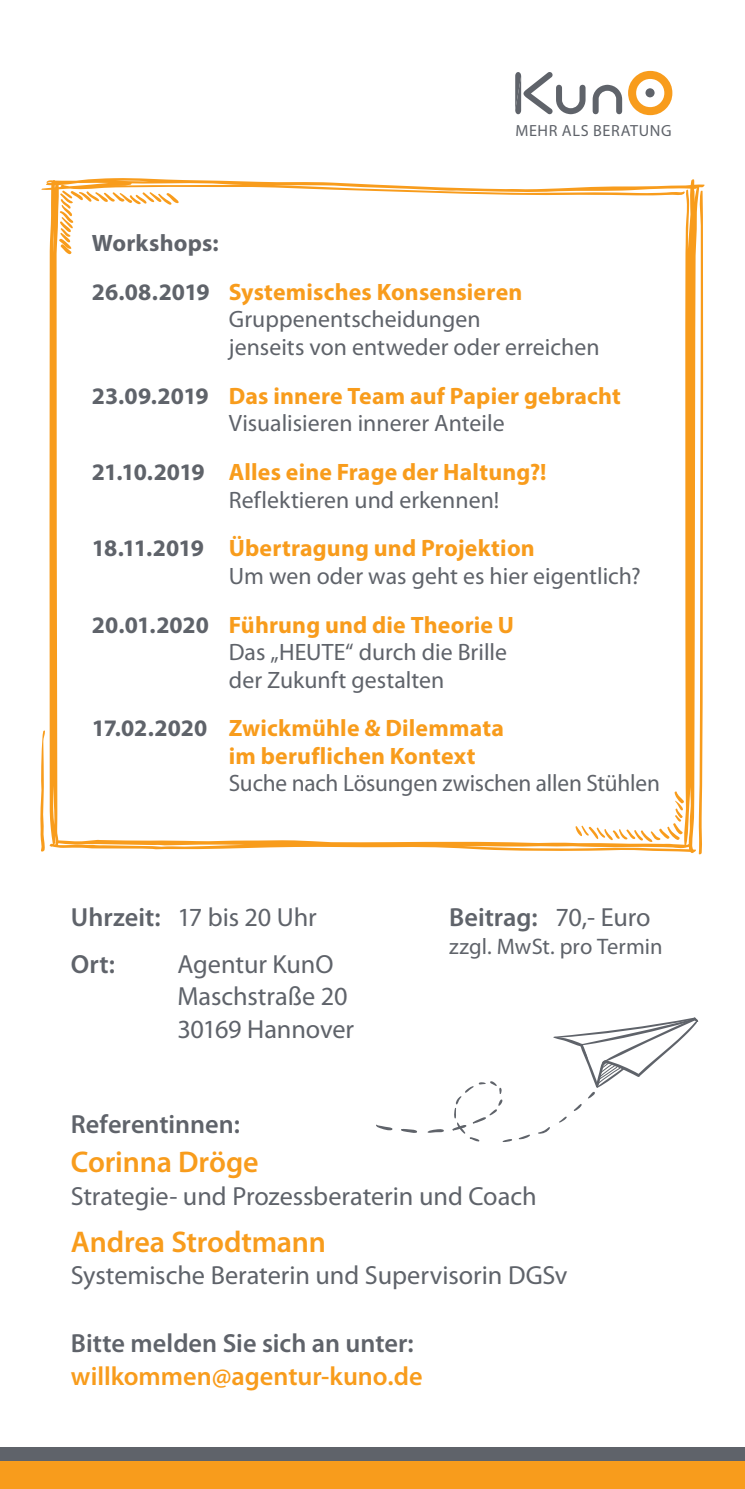
<style>
.page{position:relative;width:745px;height:1489px;background:#fff}
.page>*{position:absolute;margin:0;border:0;box-sizing:border-box;transform-origin:0 0}
.t1{font:600 30px "Myriad Pro";letter-spacing:-.005em;color:#f89c1c}
.t2{font:26.25px/32.5px "Myriad Pro";letter-spacing:-.005em;color:#5f636a}
.t3{font:600 26.25px/46.8px "Myriad Pro";color:#5f636a}
.t4{font:600 26.25px "Myriad Pro";color:#f89c1c}
.t5{font:23.75px/27.5px "Myriad Pro";color:#5f636a}
.t6{font:700 23.75px/27.5px "Myriad Pro";letter-spacing:.005em;color:#f89c1c}
.t7{font:22.5px "Myriad Pro";color:#5f636a}
.t8{font:16.25px "Myriad Pro";letter-spacing:.04em;color:#5f636a}
.s1{color:#5f636a}
.s2{font-weight:400;color:#5f636a}
.s3{font-weight:700}
.s4{font-weight:700;color:#f89c1c}
.s5{font-weight:400}
</style>
<div class="page">
<svg style="left:41px;top:178px;width:664px;height:675px"></svg>
<svg style="left:698px;top:190px;width:5px;height:665px"></svg>
<svg style="left:40px;top:730px;width:5px;height:122px"></svg>
<svg style="left:58px;top:190px;width:121px;height:64px"></svg>
<svg style="left:575px;top:825px;width:6px;height:11px"></svg>
<svg style="left:581px;top:790px;width:102px;height:52px"></svg>
<svg style="left:376px;top:1124px;width:16px;height:6px"></svg>
<svg style="left:401px;top:1128px;width:16px;height:5px"></svg>
<svg style="left:427px;top:1129px;width:17px;height:3px"></svg>
<svg style="left:452px;top:1081px;width:60px;height:60px"></svg>
<svg style="left:518px;top:1134px;width:12px;height:5px"></svg>
<svg style="left:538px;top:1017px;width:159px;height:117px"></svg>
<div style="left:0;top:1446px;width:744px;height:15px;background:#5f636a"></div>
<div style="left:0;top:1461px;width:744px;height:27px;background:#f89c1c"></div>
<svg style="left:515px;top:70px;width:158px;height:46px"></svg>
<div style="left:645px;top:88px;width:9px;height:9px;background:#5f636a;border-radius:50%"></div>
<p class="t8" style="left:515px;top:121px;width:158px">MEHR ALS BERATUNG</p>
<p class="t6" style="left:92px;top:218px;width:432px;line-height:48.8px"><span class="s1">Workshops:<br>26.08.2019</span> Systemisches Konsensieren</p>
<p class="t5" style="left:229px;top:306px;width:372px">Gruppenentscheidungen<br>jenseits von entweder oder erreichen</p>
<p class="t6" style="left:229px;top:381px;width:393px;text-indent:-137px"><span class="s1">23.09.2019</span> Das innere Team auf Papier gebracht<br><span class="s2">Visualisieren innerer Anteile</span></p>
<p class="t6" style="left:229px;top:457px;width:319px;text-indent:-137px"><span class="s1">21.10.2019</span> Alles eine Frage der Haltung?!<br><span class="s2">Reflektieren und erkennen!</span></p>
<p class="t5" style="left:229px;top:535px;width:413px;text-indent:-137px"><span class="s3">18.11.2019</span> <span class="s4">Übertragung und Projektion<br></span>Um wen oder was geht es hier eigentlich?</p>
<p class="t5" style="left:229px;top:611px;width:286px;text-indent:-137px"><span class="s3">20.01.2020</span> <span class="s4">Führung und die Theorie U<br></span>Das „HEUTE“ durch die Brille der Zukunft gestalten</p>
<p class="t6" style="left:229px;top:713px;width:276px;text-indent:-137px"><span class="s1">17.02.2020</span> Zwickmühle &amp; Dilemmata im beruflichen Kontext</p>
<p class="t5" style="left:229px;top:770px;width:432px">Suche nach Lösungen zwischen allen Stühlen</p>
<p class="t3" style="left:71px;top:894px;width:247px">Uhrzeit: <span class="s5">17 bis 20 Uhr<br></span>Ort:</p>
<p class="t2" style="left:177px;top:948px;width:178px">Agentur KunO<br>Maschstraße 20<br>30169 Hannover</p>
<p class="t3" style="left:449px;top:894px;width:203px">Beitrag: <span class="s5">70,- Euro</span></p>
<p class="t7" style="left:449px;top:933px;width:215px">zzgl. MwSt. pro Termin</p>
<p class="t3" style="left:71px;top:1100px;width:170px">Referentinnen:</p>
<p class="t1" style="left:71px;top:1145px;width:189px">Corinna Dröge</p>
<p class="t2" style="left:71px;top:1180px;width:467px">Strategie- und Prozessberaterin und Coach</p>
<p class="t1" style="left:71px;top:1224px;width:256px">Andrea Strodtmann</p>
<p class="t2" style="left:71px;top:1259px;width:497px">Systemische Beraterin und Supervisorin DGSv</p>
<p class="t3" style="left:71px;top:1320px;width:344px">Bitte melden Sie sich an unter:</p>
<p class="t4" style="left:71px;top:1360px;width:353px">willkommen@agentur-kuno.de</p>
</div>
